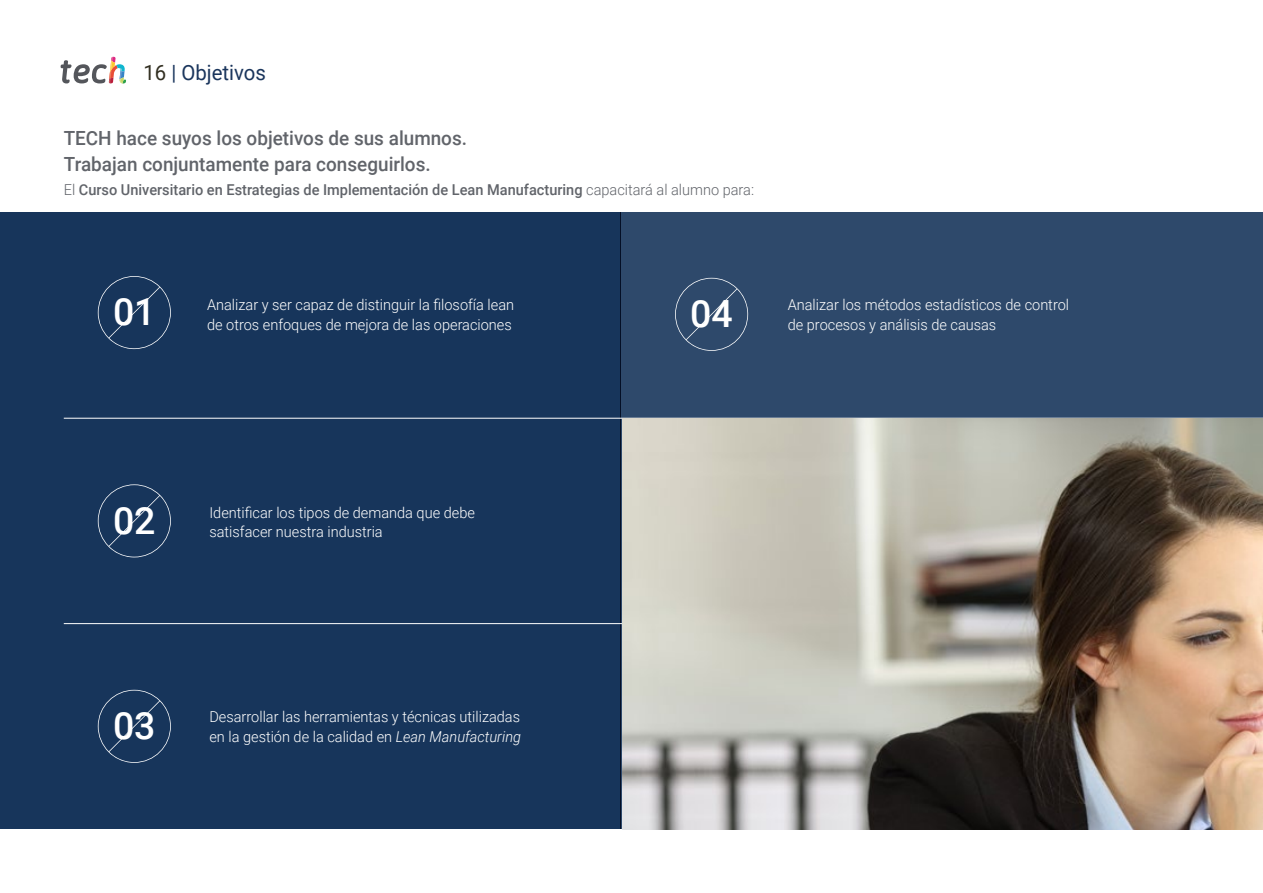
<style>
.page{position:relative;width:1263px;height:893px;background:#fff}
.page>*{position:absolute;margin:0;border:0;box-sizing:border-box;transform-origin:0 0}
.t1{font:500 37.5px "Roboto";color:#fff}
.t2{font:21px "Roboto";color:#1a355c}
.t3{font:500 19.5px/25.5px "Roboto";color:#61646a}
.t4{font:300 15px/19.5px "Roboto";color:#fff}
.t5{font:500 15px "Roboto";color:#61646a}
.s1{color:#312e20}
.s2{font-weight:300}
.s3{font-style:italic}
</style>
<div class="page">
<svg style="left:61px;top:57px;width:65px;height:27px"></svg>
<div style="left:621px;top:213px;width:642px;height:616px;background:#2e496b"></div>
<div style="left:0;top:213px;width:621px;height:616px;background:#17355b"></div>
<svg style="left:98px;top:276px;width:73px;height:73px"></svg>
<svg style="left:98px;top:690px;width:73px;height:73px"></svg>
<svg style="left:98px;top:484px;width:73px;height:73px"></svg>
<svg style="left:675px;top:278px;width:73px;height:73px"></svg>
<hr style="left:64px;top:418px;width:1199px;height:1px;background:#fff">
<hr style="left:64px;top:623px;width:1199px;height:1px;background:#fff">
<img style="left:623px;top:418px;width:640px;height:411px">
<h2 class="t2" style="left:144px;top:57px;width:124px"><span class="s1">16</span> | Objetivos</h2>
<h3 class="t3" style="left:64px;top:125px;width:405px">TECH hace suyos los objetivos de sus alumnos.<br>Trabajan conjuntamente para conseguirlos.</h3>
<p class="t5" style="left:64px;top:179px;width:692px"><span class="s2">El</span> Curso Universitario en Estrategias de Implementación de Lean Manufacturing <span class="s2">capacitará al alumno para:</span></p>
<h1 class="t1" style="left:113px;top:286px;width:44px">01</h1>
<p class="t4" style="left:207px;top:295px;width:309px">Analizar y ser capaz de distinguir la filosofía lean</p>
<p class="t4" style="left:207px;top:314px;width:306px">de otros enfoques de mejora de las operaciones</p>
<h1 class="t1" style="left:690px;top:287px;width:44px">04</h1>
<p class="t4" style="left:788px;top:295px;width:283px">Analizar los métodos estadísticos de control de procesos y análisis de causas</p>
<h1 class="t1" style="left:113px;top:494px;width:44px">02</h1>
<p class="t4" style="left:209px;top:502px;width:267px">Identificar los tipos de demanda que debe</p>
<p class="t4" style="left:209px;top:521px;width:175px">satisfacer nuestra industria</p>
<h1 class="t1" style="left:113px;top:699px;width:44px">03</h1>
<p class="t4" style="left:209px;top:706px;width:313px">Desarrollar las herramientas y técnicas utilizadas en la gestión de la calidad en <span class="s3">Lean Manufacturing</span></p>
</div>
